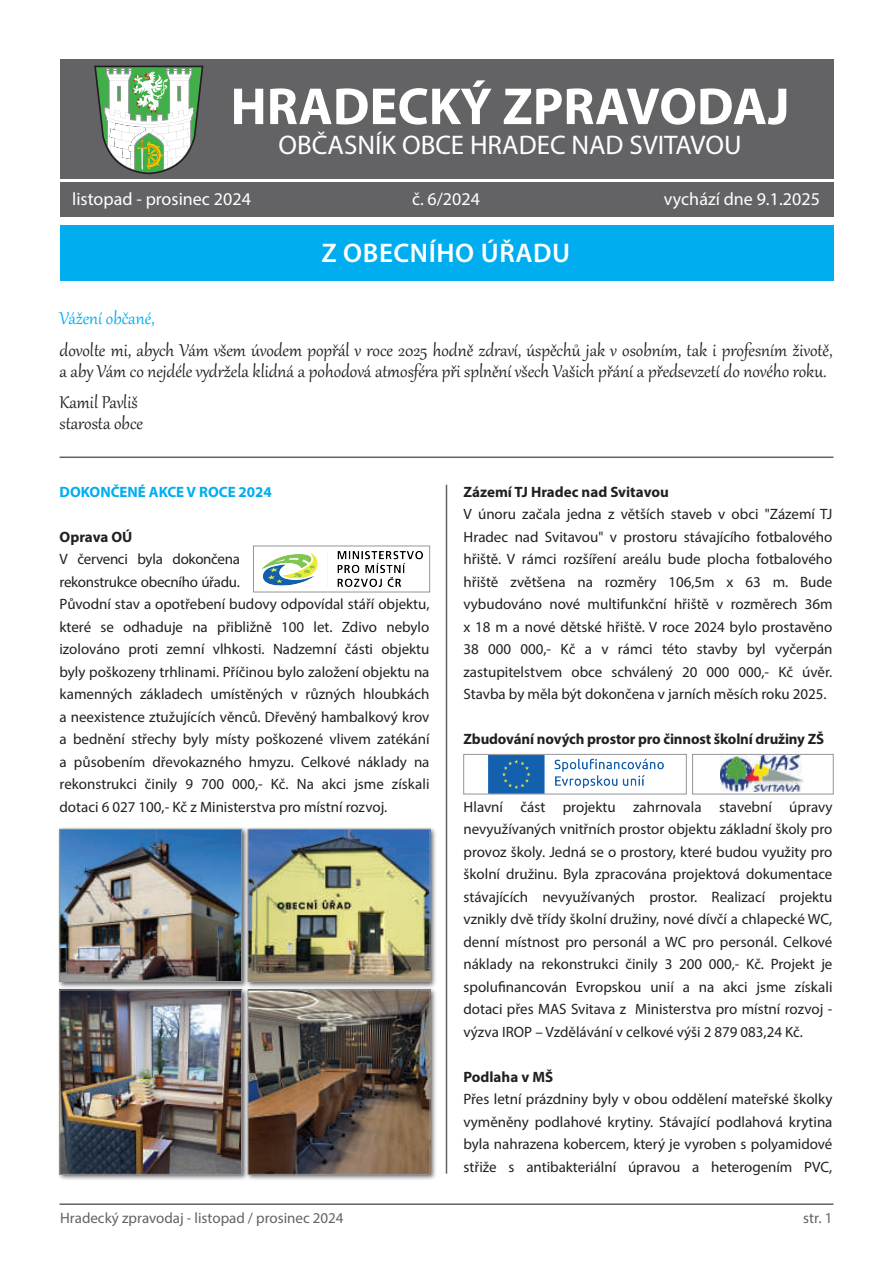
<style>
.page{position:relative;width:893px;height:1263px;background:#fff}
.page>*{position:absolute;margin:0;border:0;box-sizing:border-box;transform-origin:0 0}
.t1{font:700 52.5px "Myriad Pro";color:#fff}
.t2{font:27px "Myriad Pro";color:#fff}
.t3{font:600 27px "Myriad Pro";letter-spacing:.02em;color:#fff}
.t4{font:21px/21px "Gabriola";color:#231f20}
.t5{font:21px "Gabriola";color:#00aeef}
.t6{font:18px "Myriad Pro";letter-spacing:.005em;color:#fff}
.t7{font:15px/22.5px "Myriad Pro";color:#231f20;text-align:justify}
.t8{font:700 15px "Myriad Pro";letter-spacing:-.005em;color:#231f20}
.t9{font:15px "Myriad Pro";color:#636366}
.t10{font:700 15px "Myriad Pro";letter-spacing:-.005em;color:#00aeef}
</style>
<div class="page">
<div style="left:60px;top:60px;width:773px;height:119px;background:#636366"></div>
<div style="left:60px;top:183px;width:773px;height:34px;background:#636366"></div>
<hr style="left:60px;top:1203px;width:773px;height:2px;background:#636366">
<hr style="left:60px;top:456px;width:773px;height:2px;background:#636366">
<svg style="left:94px;top:66px;width:109px;height:108px"></svg>
<div style="left:60px;top:225px;width:773px;height:56px;background:#00aeef"></div>
<hr style="left:446px;top:485px;width:1px;height:689px;background:#636366">
<img style="left:261px;top:552px;width:161px;height:34px">
<div style="left:253px;top:546px;width:177px;height:46px;border:1px solid #939598"></div>
<svg style="left:58px;top:827px;width:188px;height:161px"></svg>
<img style="left:62px;top:831px;width:178px;height:149px">
<div style="left:60px;top:829px;width:182px;height:153px;border:1px solid #939598"></div>
<svg style="left:246px;top:827px;width:190px;height:161px;background:#c1c2c4"></svg>
<img style="left:250px;top:831px;width:178px;height:149px">
<div style="left:248px;top:829px;width:182px;height:153px;border:1px solid #939598"></div>
<svg style="left:58px;top:988px;width:188px;height:192px"></svg>
<img style="left:62px;top:992px;width:178px;height:180px">
<div style="left:60px;top:990px;width:182px;height:184px;border:1px solid #939598"></div>
<svg style="left:246px;top:988px;width:190px;height:192px;background:#bdbcbd"></svg>
<img style="left:250px;top:992px;width:178px;height:180px">
<div style="left:248px;top:990px;width:182px;height:184px;border:1px solid #939598"></div>
<img style="left:488px;top:756px;width:175px;height:36px">
<div style="left:463px;top:754px;width:224px;height:40px;border:1px solid #939598"></div>
<img style="left:720px;top:756px;width:84px;height:36px">
<div style="left:692px;top:754px;width:141px;height:40px;border:1px solid #939598"></div>
<h1 class="t1" style="left:231px;top:85px;width:560px">HRADECKÝ ZPRAVODAJ</h1>
<h2 class="t2" style="left:279px;top:133px;width:464px">OBČASNÍK OBCE HRADEC NAD SVITAVOU</h2>
<p class="t6" style="left:72px;top:192px;width:180px">listopad - prosinec 2024</p>
<p class="t6" style="left:412px;top:192px;width:70px">č. 6/2024</p>
<p class="t6" style="left:664px;top:192px;width:157px">vychází dne 9.1.2025</p>
<h2 class="t3" style="left:321px;top:242px;width:250px">Z OBECNÍHO ÚŘADU</h2>
<h3 class="t5" style="left:60px;top:310px;width:97px">Vážení občané,</h3>
<h3 class="t4" style="left:60px;top:341px;width:774px">dovolte mi, abych Vám všem úvodem popřál v roce 2025 hodně zdraví, úspěchů jak v osobním, tak i profesním životě, a aby Vám co nejdéle vydržela klidná a pohodová atmosféra při splnění všech Vašich přání a předsevzetí do nového roku.</h3>
<h3 class="t4" style="left:60px;top:394px;width:85px">Kamil Pavliš starosta obce</h3>
<p class="t10" style="left:60px;top:486px;width:214px">DOKONČENÉ AKCE V ROCE 2024</p>
<p class="t8" style="left:60px;top:531px;width:74px">Oprava OÚ</p>
<p class="t7" style="left:60px;top:549px;width:371px;text-align:left">V červenci byla dokončena<br>rekonstrukce obecního úřadu.<br>Původní stav a opotřebení budovy odpovídal stáří objektu, které se odhaduje na přibližně 100 let. Zdivo nebylo izolováno proti zemní vlhkosti. Nadzemní části objektu byly poškozeny trhlinami. Příčinou bylo založení objektu na kamenných základech umístěných v různých hloubkách a neexistence ztužujících věnců. Dřevěný hambalkový krov a bednění střechy byly místy poškozené vlivem zatékání a působením dřevokazného hmyzu. Celkové náklady na rekonstrukci činily 9 700 000,- Kč. Na akci jsme získali dotaci 6 027 100,- Kč z Ministerstva pro místní rozvoj.</p>
<p class="t8" style="left:463px;top:486px;width:207px">Zázemí TJ Hradec nad Svitavou</p>
<p class="t7" style="left:463px;top:504px;width:371px">V únoru začala jedna z větších staveb v obci "Zázemí TJ Hradec nad Svitavou" v prostoru stávajícího fotbalového hřiště. V rámci rozšíření areálu bude plocha fotbalového hřiště zvětšena na rozměry 106,5m x 63 m. Bude vybudováno nové multifunkční hřiště v rozměrech 36m x 18 m a nové dětské hřiště. V roce 2024 bylo prostavěno 38 000 000,- Kč a v rámci této stavby byl vyčerpán zastupitelstvem obce schválený 20 000 000,- Kč úvěr.<br>Stavba by měla být dokončena v jarních měsích roku 2025.</p>
<p class="t8" style="left:463px;top:733px;width:362px">Zbudování nových prostor pro činnost školní družiny ZŠ</p>
<p class="t7" style="left:463px;top:797px;width:370px">Hlavní část projektu zahrnovala stavební úpravy nevyužívaných vnitřních prostor objektu základní školy pro provoz školy. Jedná se o prostory, které budou využity pro školní družinu. Byla zpracována projektová dokumentace stávajících nevyužívaných prostor. Realizací projektu vznikly dvě třídy školní družiny, nové dívčí a chlapecké WC, denní místnost pro personál a WC pro personál. Celkové náklady na rekonstrukci činily 3 200 000,- Kč. Projekt je spolufinancován Evropskou unií a na akci jsme získali dotaci přes MAS Svitava z Ministerstva pro místní rozvoj - výzva IROP – Vzdělávání v celkové výši 2 879 083,24 Kč.</p>
<p class="t8" style="left:463px;top:1071px;width:91px">Podlaha v MŠ</p>
<p class="t7" style="left:463px;top:1089px;width:370px">Přes letní prázdniny byly v obou oddělení mateřské školky vyměněny podlahové krytiny. Stávající podlahová krytina byla nahrazena kobercem, který je vyroben s polyamidové střiže s antibakteriální úpravou a heterogením PVC,</p>
<p class="t9" style="left:60px;top:1211px;width:285px">Hradecký zpravodaj - listopad / prosinec 2024</p>
<p class="t9" style="left:803px;top:1211px;width:31px">str. 1</p>
</div>
